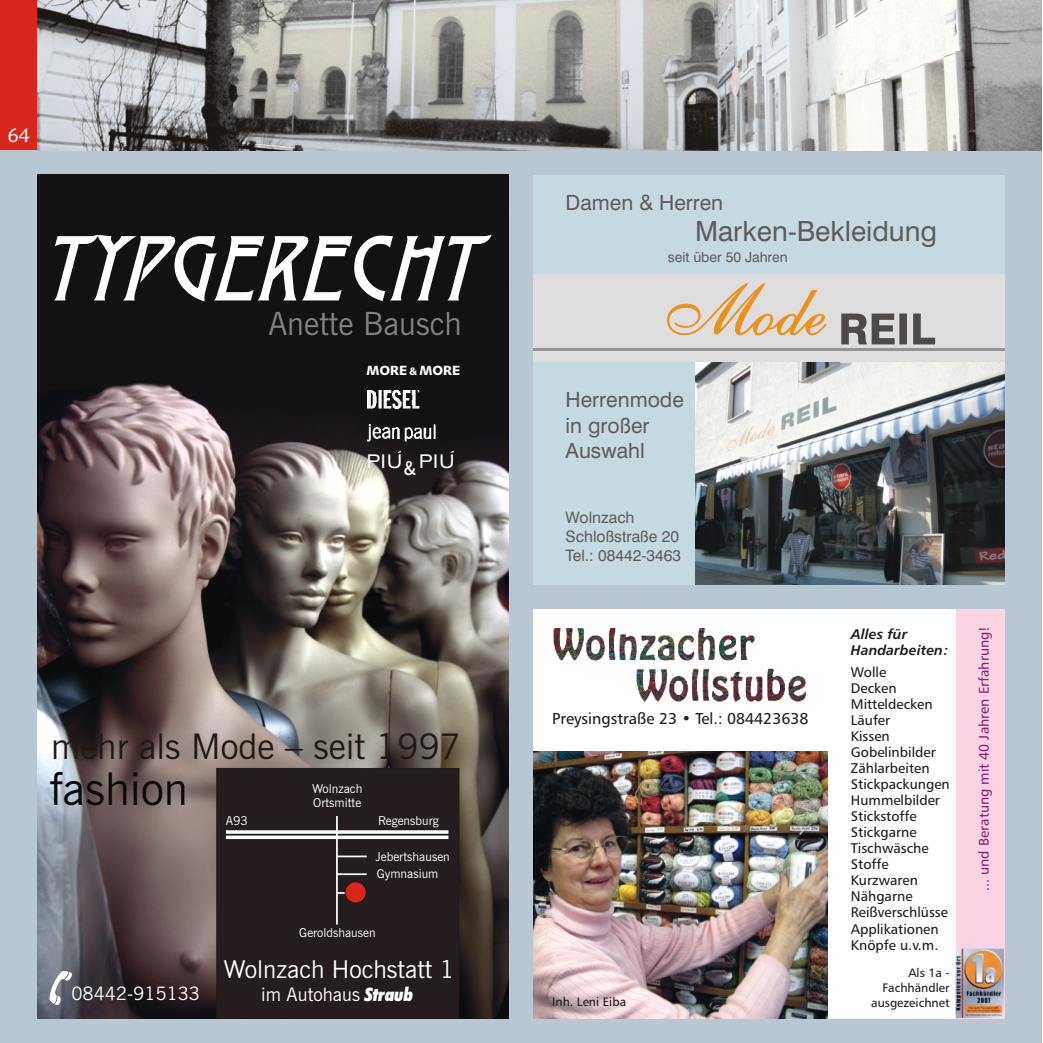
<style>
.page{position:relative;width:1043px;height:1043px;background:#fff}
.page>*{position:absolute;margin:0;border:0;box-sizing:border-box;transform-origin:0 0}
.t1{font:45.15px "News Goth BT";color:#0a0a0d}
.t2{font:35.35px "News Goth BT";color:#1f1a17}
.t3{font:32.02px "News Goth BT";color:#828282}
.t4{font:27.82px "Swis 721 BT";color:#615c5c}
.t5{font:24.5px "News Goth BT";color:#fff}
.t6{font:21px/25.2px "Swis 721 BT";color:#615c5c}
.t7{font:19.25px "Maiandra GD";color:#fff}
.t8{font:18.9px "Zurich Ex BT";color:#fff}
.t9{font:18.55px "News Goth BT";color:#fff}
.t10{font:15.75px/18.9px "Swis 721 BT";color:#615c5c}
.t11{font:15.75px "Humnst 777 BT";color:#1f1a17}
.t12{font:14px/16.1px "Humnst 777 BT";color:#1f1a17}
.t13{font:14px "Humnst 777 BT";color:#8f1f78}
.t14{font:italic 700 14px/16.3px "Humnst 777 BT";color:#1f1a17}
.t15{font:14px "Swis 721 BT";color:#615c5c}
.t16{font:13.3px "Humanst 531 Blk BT";color:#fff}
.t17{font:12.25px/14.7px "News Goth BT";color:#fff}
.t18{font:12.25px/14.7px "Humnst 777 BT";color:#1f1a17;text-align:right}
.s1{font-size:10.85px}
.s2{font-family:"News Goth Dm BT"}
.s3{font-family:"Futura X Blk Cn It BT"}
</style>
<div class="page">
<div style="left:0;top:150px;width:1042px;height:893px;background:#b8c7d1"></div>
<div style="left:0;top:0;width:37px;height:150px;background:#d9261c"></div>
<img style="left:37px;top:175px;width:472px;height:843px">
<svg style="left:54px;top:232px;width:438px;height:70px;background:#5f5f5f"></svg>
<img style="left:368px;top:390px;width:53px;height:21px">
<img style="left:367px;top:424px;width:73px;height:20px">
<div style="left:217px;top:768px;width:242px;height:251px;background:#241c1f"></div>
<svg style="left:226px;top:830px;width:222px;height:4px"></svg>
<hr style="left:336px;top:816px;width:2px;height:109px;background:#fff">
<hr style="left:337px;top:856px;width:30px;height:1px;background:#fff">
<hr style="left:337px;top:873px;width:30px;height:2px;background:#fff">
<svg style="left:338px;top:892px;width:7px;height:2px"></svg>
<div style="left:345px;top:882px;width:21px;height:21px;background:#d9261c;border:1px solid #1f1a17;border-radius:50%"></div>
<hr style="left:226px;top:836px;width:222px;height:3px;background:#fff">
<svg style="left:49px;top:971px;width:23px;height:34px"></svg>
<div style="left:533px;top:175px;width:472px;height:409px;background:#c7d9e0"></div>
<img style="left:695px;top:362px;width:310px;height:222px">
<div style="left:533px;top:274px;width:472px;height:88px;background:#dedede"></div>
<svg style="left:841px;top:314px;width:94px;height:30px"></svg>
<svg style="left:667px;top:283px;width:159px;height:52px"></svg>
<hr style="left:533px;top:348px;width:472px;height:3px;background:#969494">
<div style="left:533px;top:609px;width:472px;height:409px;background:#fff"></div>
<img style="left:553px;top:629px;width:253px;height:73px">
<img style="left:533px;top:752px;width:294px;height:266px">
<div style="left:956px;top:609px;width:49px;height:409px;background:#fad4e3"></div>
<img style="left:955px;top:948px;width:48px;height:69px">
<img style="left:37px;top:0;width:1005px;height:150px">
<h3 class="t7" style="left:8px;top:127px;width:23px">64</h3>
<h3 class="t3" style="left:268px;top:310px;width:195px">Anette Bausch</h3>
<p class="t16" style="left:366px;top:365px;width:95px">MORE <span class="s1">&amp;</span> MORE</p>
<h3 class="t8" style="left:366px;top:454px;width:91px">PIU<span class="s2">&amp;</span>PIU</h3>
<h2 class="t2" style="left:51px;top:732px;width:411px">mehr als Mode – seit 1997</h2>
<h1 class="t1" style="left:50px;top:770px;width:139px">fashion</h1>
<h3 class="t9" style="left:72px;top:986px;width:130px">08442-915133</h3>
<p class="t17" style="left:226px;top:815px;width:24px">A93</p>
<p class="t17" style="left:312px;top:782px;width:52px">Wolnzach<br>Ortsmitte</p>
<p class="t17" style="left:378px;top:815px;width:62px">Regensburg</p>
<p class="t17" style="left:376px;top:849px;width:76px;line-height:17px">Jebertshausen<br>Gymnasium</p>
<p class="t17" style="left:299px;top:927px;width:78px">Geroldshausen</p>
<h3 class="t5" style="left:224px;top:960px;width:232px">Wolnzach Hochstatt 1</h3>
<h3 class="t9" style="left:261px;top:987px;width:153px">im Autohaus <span class="s3">Straub</span></h3>
<h3 class="t6" style="left:566px;top:192px;width:159px">Damen &amp; Herren</h3>
<h3 class="t4" style="left:695px;top:220px;width:244px">Marken-Bekleidung</h3>
<p class="t15" style="left:668px;top:252px;width:122px">seit über 50 Jahren</p>
<h3 class="t6" style="left:566px;top:389px;width:120px">Herrenmode in großer<br>Auswahl</h3>
<p class="t10" style="left:566px;top:510px;width:117px">Wolnzach<br>Schloßstraße 20<br>Tel.: 08442-3463</p>
<p class="t11" style="left:552px;top:712px;width:258px">Preysingstraße 23 • Tel.: 084423638</p>
<p class="t18" style="left:552px;top:995px;width:75px">Inh. Leni Eiba</p>
<p class="t14" style="left:851px;top:627px;width:100px">Alles für<br>Handarbeiten:</p>
<p class="t12" style="left:851px;top:665px;width:100px">Wolle<br>Decken<br>Mitteldecken<br>Läufer<br>Kissen<br>Gobelinbilder<br>Zählarbeiten<br>Stickpackungen<br>Hummelbilder<br>Stickstoffe<br>Stickgarne<br>Tischwäsche<br>Stoffe<br>Kurzwaren<br>Nähgarne<br>Reißverschlüsse<br>Applikationen<br>Knöpfe u.v.m.</p>
<p class="t18" style="left:871px;top:967px;width:80px">Als 1a -<br>Fachhändler ausgezeichnet</p>
<p class="t13" style="left:978px;top:891px;width:267px;rotate:-90deg">... und Beratung mit 40 Jahren Erfahrung!</p>
</div>
